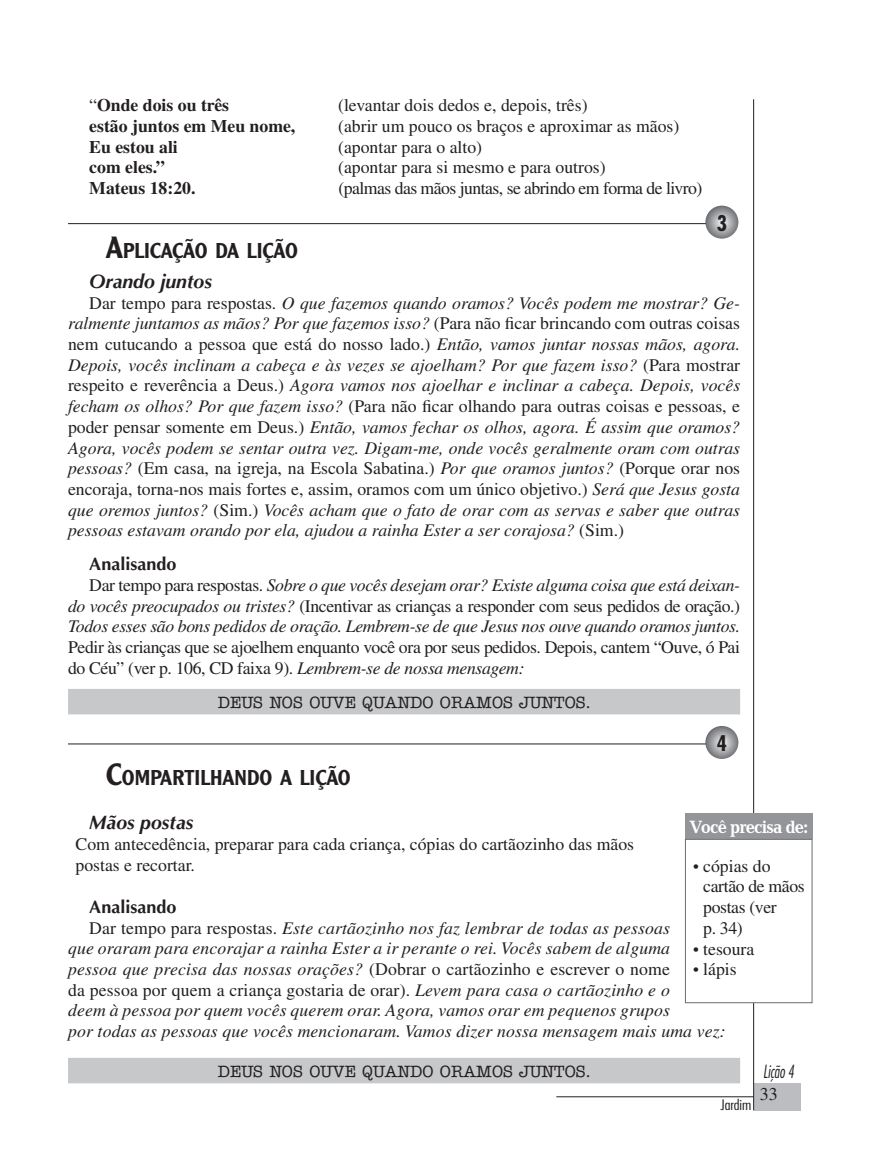
<style>
.page{position:relative;width:872px;height:1170px;background:#fff}
.page>*{position:absolute;margin:0;border:0;box-sizing:border-box;transform-origin:0 0}
.t1{font:500 21px "Clearface Gothic LT Std";color:#231f20}
.t2{font:500 21px "Clearface Gothic LT Std";letter-spacing:-.02em;color:#231f20}
.t3{font:700 condensed 21px "Futura Std";color:#231f20}
.t4{font:italic 700 19.5px "Optima LT Std";color:#231f20}
.t5{font:700 18px "Optima LT Std";color:#231f20}
.t6{font:700 18px "Candida Std";letter-spacing:-.05em;color:#fff;scale:.93 1}
.t7{font:18px "Times LT Std";color:#231f20}
.t8{font:italic 17.7px/20.7px "Times LT Std";letter-spacing:.01em;color:#231f20;text-align:justify}
.t9{font:17.7px/20.7px "Times LT Std";color:#231f20}
.t10{font:17.7px/20.7px "Times LT Std";letter-spacing:-.02em;color:#231f20}
.t11{font:700 17.7px "Times LT Std";color:#231f20}
.t12{font:17.7px "Times LT Std";letter-spacing:-.03em;color:#231f20}
.t13{font:italic 300 condensed 17.7px "Futura Std";color:#231f20;scale:.85 1}
.t14{font:500 16.5px "American Typewriter Std";color:#231f20}
.t15{font:300 condensed 14.1px "Futura Std";color:#231f20;scale:1.18 1}
.s1{font-weight:400}
.s2{font-size:30px}
.s3{font-style:normal}
.s4{font-style:italic}
.s5{font-size:16.5px}
</style>
<div class="page">
<div style="left:754px;top:1082px;width:46px;height:28px;background:#bcbdc0"></div>
<hr style="left:753px;top:99px;width:1px;height:1011px;background:#231f20">
<hr style="left:556px;top:1096px;width:197px;height:1px;background:#231f20">
<div style="left:68px;top:689px;width:672px;height:25px;background:#c7c8ca"></div>
<div style="left:68px;top:1057px;width:672px;height:26px;background:#c7c8ca"></div>
<svg style="left:703px;top:203px;width:37px;height:38px"></svg>
<div style="left:701px;top:201px;width:42px;height:42px;border:4px solid #fff;border-radius:50%"></div>
<hr style="left:68px;top:223px;width:638px;height:1px;background:#231f20">
<svg style="left:703px;top:723px;width:37px;height:38px"></svg>
<div style="left:701px;top:721px;width:42px;height:42px;border:4px solid #fff;border-radius:50%"></div>
<hr style="left:68px;top:743px;width:638px;height:1px;background:#231f20">
<div style="left:685px;top:813px;width:127px;height:26px;background:#939598"></div>
<div style="left:685px;top:839px;width:127px;height:163px;background:#fff"></div>
<div style="left:685px;top:838px;width:127px;height:164px;border:1px solid #6c6d70"></div>
<p class="t11" style="left:89px;top:95px;width:141px"><span class="s1">“</span>Onde dois ou três</p>
<p class="t9" style="left:338px;top:95px;width:251px">(levantar dois dedos e, depois, três)</p>
<p class="t11" style="left:89px;top:115px;width:207px">estão juntos em Meu nome,</p>
<p class="t9" style="left:338px;top:116px;width:343px">(abrir um pouco os braços e aproximar as mãos)</p>
<p class="t11" style="left:89px;top:136px;width:90px">Eu estou ali</p>
<p class="t9" style="left:338px;top:136px;width:146px">(apontar para o alto)</p>
<p class="t11" style="left:89px;top:157px;width:77px">com eles.”</p>
<p class="t9" style="left:338px;top:157px;width:269px">(apontar para si mesmo e para outros)</p>
<p class="t11" style="left:89px;top:178px;width:108px">Mateus 18:20.</p>
<p class="t12" style="left:338px;top:178px;width:365px">(palmas das mãos juntas, se abrindo em forma de livro)</p>
<p class="t3" style="left:716px;top:210px;width:12px">3</p>
<p class="t2" style="left:106px;top:238px;width:193px"><span class="s2">A</span>PLICAÇÃO DA LIÇÃO</p>
<p class="t4" style="left:89px;top:270px;width:124px">Orando juntos</p>
<p class="t8" style="left:68px;top:292px;width:673px;text-indent:21px"><span class="s3">Dar tempo para respostas.</span> O que fazemos quando oramos? Vocês podem me mostrar? Ge‑ ralmente juntamos as mãos? Por que fazemos isso? <span class="s3">(Para não ficar brincando com outras coisas nem cutucando a pessoa que está do nosso lado.)</span> Então, vamos juntar nossas mãos, agora.<br>Depois, vocês inclinam a cabeça e às vezes se ajoelham? Por que fazem isso? <span class="s3">(Para mostrar respeito e reverência a Deus.)</span> Agora vamos nos ajoelhar e inclinar a cabeça. Depois, vocês fecham os olhos? Por que fazem isso? <span class="s3">(Para não ficar olhando para outras coisas e pessoas, e poder pensar somente em Deus.)</span> Então, vamos fechar os olhos, agora. É assim que oramos?<br>Agora, vocês podem se sentar outra vez. Digam-me, onde vocês geralmente oram com outras pessoas? <span class="s3">(Em casa, na igreja, na Escola Sabatina.)</span> Por que oramos juntos? <span class="s3">(Porque orar nos encoraja, torna-nos mais fortes e, assim, oramos com um único objetivo.)</span> Será que Jesus gosta que oremos juntos? <span class="s3">(Sim.)</span> Vocês acham que o fato de orar com as servas e saber que outras pessoas estavam orando por ela, ajudou a rainha Ester a ser corajosa? <span class="s3">(Sim.)</span></p>
<p class="t5" style="left:89px;top:553px;width:89px">Analisando</p>
<p class="t8" style="left:68px;top:574px;width:673px;text-indent:21px"><span class="s3">Dar tempo para respostas.</span> Sobre o que vocês desejam orar? Existe alguma coisa que está deixan‑ do vocês preocupados ou tristes? <span class="s3">(Incentivar as crianças a responder com seus pedidos de oração.)<br></span>Todos esses são bons pedidos de oração. Lembrem-se de que Jesus nos ouve quando oramos juntos.</p>
<p class="t10" style="left:68px;top:636px;width:673px">Pedir às crianças que se ajoelhem enquanto você ora por seus pedidos. Depois, cantem “Ouve, ó Pai do Céu” (ver p. 106, CD faixa 9). <span class="s4">Lembrem-se de nossa mensagem:</span></p>
<p class="t14" style="left:218px;top:693px;width:374px">DEUS NOS OUVE QUANDO ORAMOS JUNTOS.</p>
<p class="t3" style="left:716px;top:730px;width:12px">4</p>
<p class="t1" style="left:106px;top:764px;width:246px"><span class="s2">C</span>OMPARTILHANDO A LIÇÃO</p>
<p class="t4" style="left:89px;top:810px;width:106px">Mãos postas</p>
<p class="t9" style="left:76px;top:833px;width:560px">Com antecedência, preparar para cada criança, cópias do cartãozinho das mãos postas e recortar.</p>
<p class="t5" style="left:89px;top:896px;width:89px">Analisando</p>
<p class="t8" style="left:68px;top:917px;width:659px;text-align:left;text-indent:21px"><span class="s3">Dar tempo para respostas.</span> Este cartãozinho nos faz lembrar de todas as pessoas<br>que oraram para encorajar a rainha Ester a ir perante o rei. Vocês sabem de alguma<br>pessoa que precisa das nossas orações? <span class="s3">(Dobrar o cartãozinho e escrever o nome<br>da pessoa por quem a criança gostaria de orar).</span> Levem para casa o cartãozinho e o<br>deem à pessoa por quem vocês querem orar. Agora, vamos orar em pequenos grupos<br>por todas as pessoas que vocês mencionaram. Vamos dizer nossa mensagem mais uma vez:</p>
<p class="t14" style="left:218px;top:1062px;width:374px">DEUS NOS OUVE QUANDO ORAMOS JUNTOS.</p>
<p class="t6" style="left:689px;top:816px;width:129px">Você precisa de:</p>
<p class="t10" style="left:703px;top:855px;width:103px;text-indent:-10px"><span class="s5">•</span> cópias do cartão de mãos postas (ver<br>p. 34)</p>
<p class="t9" style="left:693px;top:938px;width:63px"><span class="s5">•</span> tesoura</p>
<p class="t9" style="left:693px;top:958px;width:45px"><span class="s5">•</span> lápis</p>
<p class="t13" style="left:763px;top:1061px;width:38px">Lição 4</p>
<p class="t15" style="left:720px;top:1096px;width:28px">Jardim</p>
<p class="t7" style="left:760px;top:1083px;width:19px">33</p>
</div>
